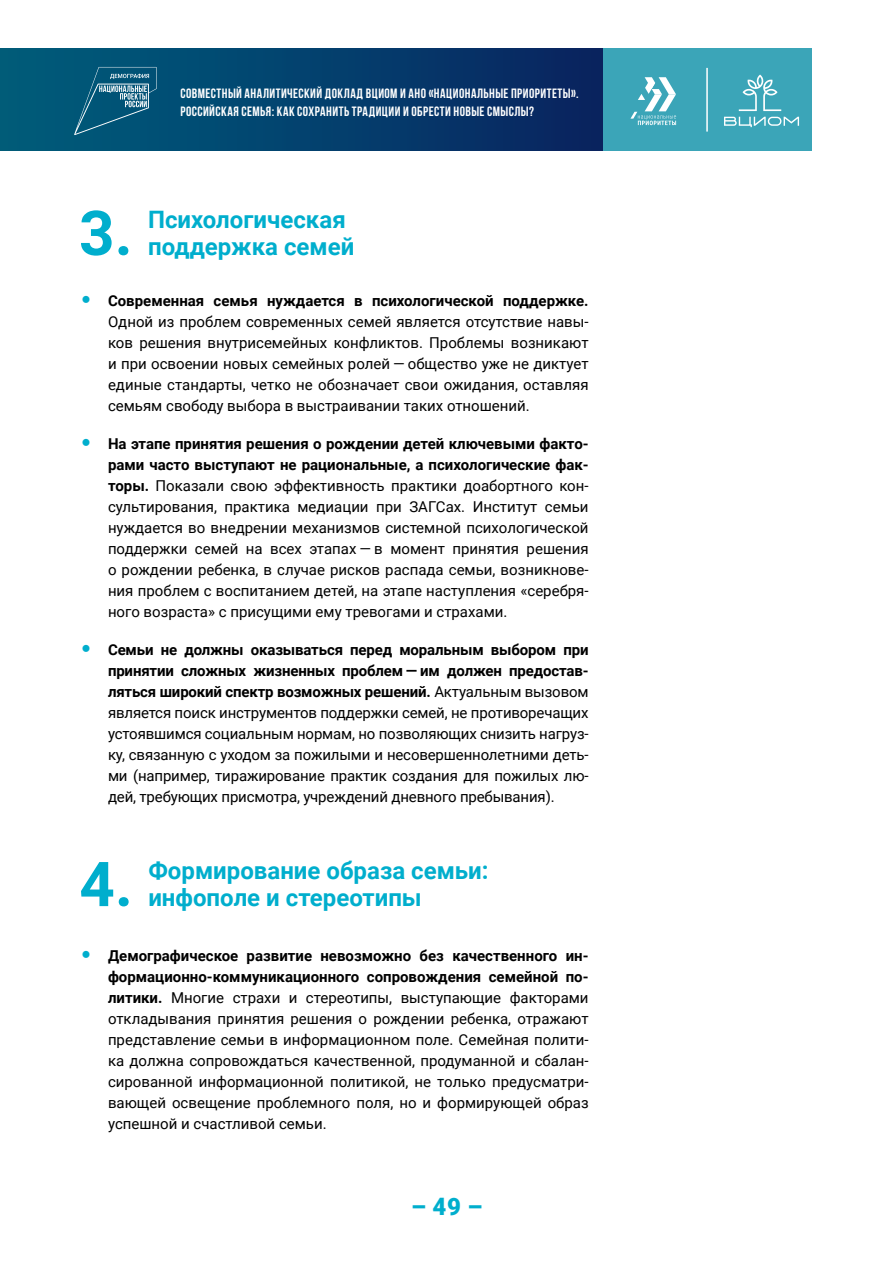
<style>
.page{position:relative;width:893px;height:1263px;background:#fff}
.page>*{position:absolute;margin:0;border:0;box-sizing:border-box;transform-origin:0 0}
.t1{font:700 61.95px "Roboto";color:#00aecd}
.t2{font:700 24px/27px "Roboto";color:#00aecd}
.t3{font:900 24px "Roboto";color:#00aecd}
.t4{font:15px/21px "Roboto";color:#000;text-align:justify}
.t5{font:700 15px "Roboto";color:#000}
.t6{font:700 13.5px/18px "Bebas Neue";letter-spacing:.03em;color:#fff}
.s1{font-weight:700}
</style>
<div class="page">
<div style="left:0;top:49px;width:812px;height:102px;background:#3ba5b8"></div>
<div style="left:0;top:49px;width:602px;height:102px;background:linear-gradient(to right,#005f7c,#092460)"></div>
<svg style="left:724px;top:117px;width:75px;height:10px"></svg>
<svg style="left:739px;top:75px;width:42px;height:36px"></svg>
<svg style="left:74px;top:67px;width:83px;height:68px;background:#1e6786"></svg>
<svg style="left:630px;top:77px;width:46px;height:48px"></svg>
<hr style="left:706px;top:68px;width:2px;height:64px;background:#fff">
<p class="t6" style="left:180px;top:84px;width:400px">Совместный аналитический доклад ВЦИОМ и АНО «национальные приоритеты».<br>РОССИЙСКАЯ СЕМЬЯ: КАК СОХРАНИТЬ ТРАДИЦИИ И ОБРЕСТИ НОВЫЕ СМЫСЛЫ?</p>
<h1 class="t1" style="left:79px;top:190px;width:55px">3.</h1>
<h2 class="t2" style="left:148px;top:205px;width:208px">Психологическая поддержка семей</h2>
<p class="t5" style="left:108px;top:290px;width:482px">Современная семья нуждается в психологической поддержке.</p>
<p class="t4" style="left:108px;top:310px;width:482px">Одной из проблем современных семей является отсутствие навы&shy;ков решения внутрисемейных конфликтов. Проблемы возникают и при освоении новых семейных ролей — общество уже не диктует единые стандарты, четко не обозначает свои ожидания, оставляя семьям свободу выбора в выстраивании таких отношений.</p>
<p class="t4" style="left:108px;top:432px;width:482px"><span class="s1">На этапе принятия решения о рождении детей ключевыми факто&shy;рами часто выступают не рациональные, а психологические фак&shy;торы.</span> Показали свою эффективность практики доабортного кон&shy;сультирования, практика медиации при ЗАГСах. Институт семьи нуждается во внедрении механизмов системной психологической поддержки семей на всех этапах — в момент принятия решения о рождении ребенка, в случае рисков распада семьи, возникнове&shy;ния проблем с воспитанием детей, на этапе наступления «серебря&shy;ного возраста» с присущими ему тревогами и страхами.</p>
<p class="t4" style="left:108px;top:638px;width:482px"><span class="s1">Семьи не должны оказываться перед моральным выбором при принятии сложных жизненных проблем — им должен предостав&shy;ляться широкий спектр возможных решений.</span> Актуальным вызовом является поиск инструментов поддержки семей, не противоречащих устоявшимся социальным нормам, но позволяющих снизить нагруз&shy;ку, связанную с уходом за пожилыми и несовершеннолетними деть&shy;ми (например, тиражирование практик создания для пожилых лю&shy;дей, требующих присмотра, учреждений дневного пребывания).</p>
<h1 class="t1" style="left:79px;top:841px;width:55px">4.</h1>
<h2 class="t2" style="left:148px;top:856px;width:342px">Формирование образа семьи: инфополе и стереотипы</h2>
<p class="t4" style="left:108px;top:945px;width:482px"><span class="s1">Демографическое развитие невозможно без качественного ин&shy;формационно-коммуникационного сопровождения семейной по&shy;литики.</span> Многие страхи и стереотипы, выступающие факторами откладывания принятия решения о рождении ребенка, отражают представление семьи в информационном поле. Семейная полити&shy;ка должна сопровождаться качественной, продуманной и сбалан&shy;сированной информационной политикой, не только предусматри&shy;вающей освещение проблемного поля, но и формирующей образ успешной и счастливой семьи.</p>
<h2 class="t3" style="left:411px;top:1190px;width:73px">– 49 –</h2>
</div>
